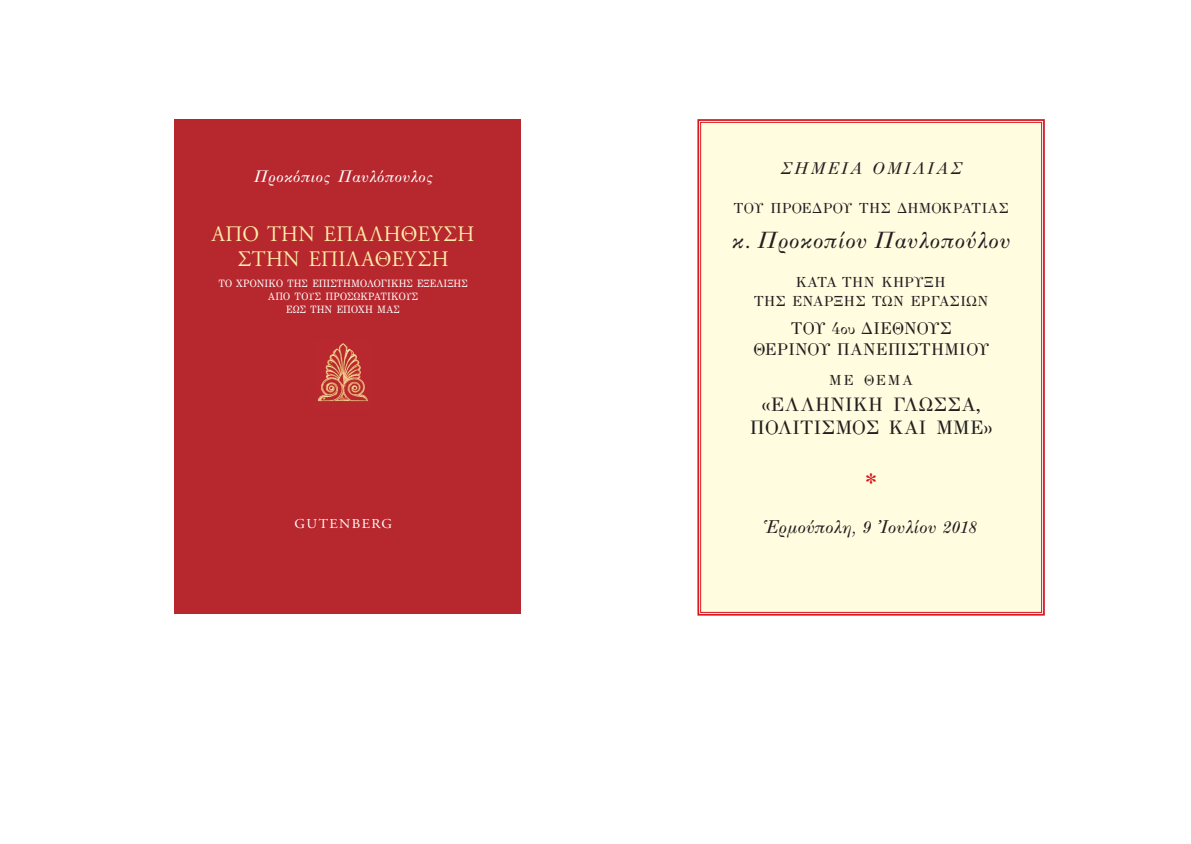
<style>
.page{position:relative;width:1191px;height:844px;background:#fff}
.page>*{position:absolute;margin:0;border:0;box-sizing:border-box;transform-origin:0 0}
.t1{font:28px "Apla";color:#d8171f}
.t2{font:italic 25.38px "Apla";letter-spacing:.015em;color:#231f20}
.t3{font:22.05px/25px "CF Garamond";letter-spacing:.015em;color:#ffeda9;text-align:center;scale:.95 1}
.t4{font:21px/22.8px "Apla";letter-spacing:.04em;color:#231f20;text-align:center}
.t5{font:italic 20.12px "Apla";color:#231f20}
.t6{font:18.38px/21px "Apla";letter-spacing:.015em;color:#231f20;text-align:center}
.t7{font:italic 18.38px "Apla";letter-spacing:.1em;color:#231f20}
.t8{font:italic 18.03px "Apla";letter-spacing:.01em;color:#fff}
.t9{font:15.75px/19.2px "Apla";letter-spacing:.015em;color:#231f20;text-align:center}
.t10{font:13.47px "CF Garamond";letter-spacing:.1em;color:#fff;scale:1.05 1}
.t11{font:9.97px/13px "Apla Paris Normal";letter-spacing:.025em;color:#fff;text-align:center}
.s1{font-size:18.38px}
</style>
<div class="page">
<div style="left:701px;top:123px;width:340px;height:489px;background:#fffce0"></div>
<div style="left:697px;top:119px;width:347px;height:496px;border:2px solid #d8171f"></div>
<div style="left:174px;top:119px;width:347px;height:495px;background:#b7282e"></div>
<img style="left:317px;top:343px;width:51px;height:59px">
<h3 class="t8" style="left:254px;top:166px;width:181px">Προκόπιος Παυλόπουλος</h3>
<h3 class="t3" style="left:212px;top:224px;width:278px">ΑΠΟ ΤΗΝ ΕΠΑΛΗΘΕΥΣΗ<br>ΣΤΗΝ ΕΠΙΛΑΘΕΥΣΗ</h3>
<p class="t11" style="left:219px;top:277px;width:250px">Τὸ χρὸνικὸ Τῆς ἐπιςΤῆμὸλὸγικῆς ἐξἐλιξῆς ἀπὸ Τὸὺς πρὸςωκρἀΤικὸὺς<br>ἐως Τῆν ἐπὸχῆ μἀς</p>
<h3 class="t10" style="left:295px;top:519px;width:94px">GUTENBERG</h3>
<h3 class="t7" style="left:780px;top:157px;width:183px">ΣΗΜΕΙΑ ΟΜΙΛΙΑΣ</h3>
<h3 class="t9" style="left:734px;top:197px;width:276px">ΤΟΥ ΠΡΟΕΔΡΟΥ ΤΗΣ ΔΗΜΟΚΡΑΤΙΑΣ</h3>
<h2 class="t2" style="left:732px;top:224px;width:280px">κ. Προκοπίου Παυλοπούλου</h2>
<h3 class="t9" style="left:754px;top:272px;width:235px">ΚΑΤΑ ΤΗΝ ΚΗΡΥΞΗ<br>ΤΗΣ ΕΝΑΡΞΗΣ ΤΩΝ ΕΡΓΑΣΙΩΝ</h3>
<h3 class="t6" style="left:753px;top:317px;width:237px">ΤΟΥ 4ου ΔΙΕΘΝΟΥΣ<br>ΘΕΡΙΝΟΥ ΠΑΝΕΠΙΣΤΗΜΙΟΥ</h3>
<h3 class="t9" style="left:829px;top:370px;width:85px">ΜΕ ΘΕΜΑ</h3>
<h3 class="t4" style="left:749px;top:392px;width:245px">«ΕΛΛΗΝΙΚΗ ΓΛΩΣΣΑ,<br>ΠΟΛΙΤΙΣΜΟΣ ΚΑΙ ΜΜΕ»</h3>
<h1 class="t1" style="left:865px;top:465px;width:13px">*</h1>
<h3 class="t5" style="left:765px;top:514px;width:214px">῾Ερμούπολη, <span class="s1">9</span> ᾽Ιουλίου <span class="s1">2018</span></h3>
</div>
